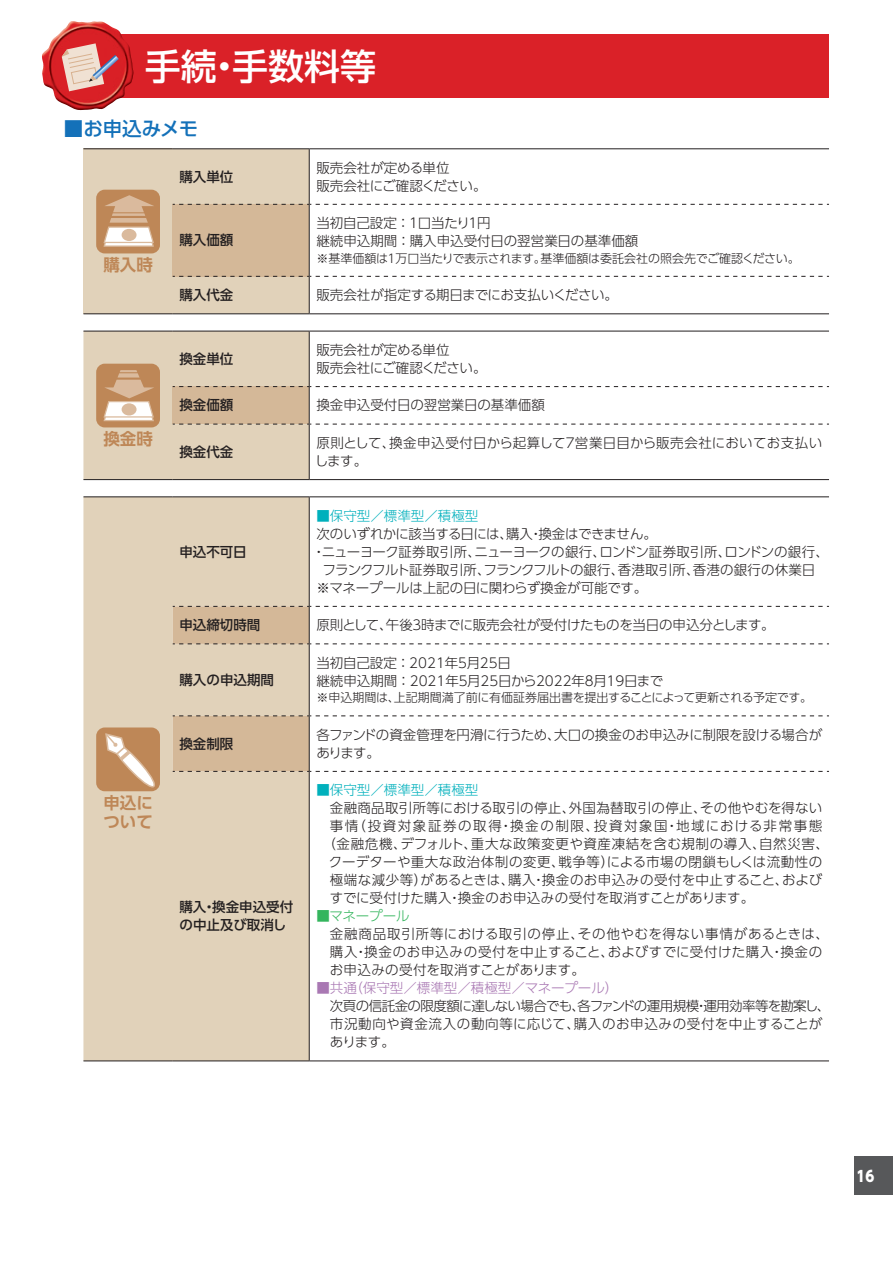
<style>
.page{position:relative;width:893px;height:1263px;background:#fff}
.page>*{position:absolute;margin:0;border:0;box-sizing:border-box;transform-origin:0 0}
.t1{font:500 36px "UD Shin Go Pro";color:#fff}
.t2{font:500 19.5px "UD Shin Go Pro";letter-spacing:-.005em;color:#1471b9}
.t3{font:700 16.5px/19.5px "UD Shin Go Pro De";color:#be8757}
.t4{font:800 15px "UD Shin Go Pro";color:#fff;scale:.9 1}
.t5{font:300 13.5px/18px "UD Shin Go Pro";color:#231f20}
.t6{font:300 13.5px/18px "UD Shin Go Pro";letter-spacing:.035em;color:#231f20}
.t7{font:300 13.5px/18px "UD Shin Go Pro";letter-spacing:-.04em;color:#231f20}
.t8{font:300 13.5px/18px "UD Shin Go Pro";letter-spacing:-.02em;color:#231f20}
.t9{font:500 13.5px/18px "UD Shin Go Pro";color:#231f20}
.t10{font:300 13.5px "UD Shin Go Pro";letter-spacing:.05em;color:#231f20}
.t11{font:300 13.5px "UD Shin Go Pro";letter-spacing:.03em;color:#231f20}
.t12{font:300 13.5px "UD Shin Go Pro";letter-spacing:.025em;color:#231f20}
.t13{font:300 13.5px "UD Shin Go Pro";letter-spacing:-.03em;color:#231f20}
.t14{font:300 13.5px "UD Shin Go Pro";letter-spacing:.115em;color:#231f20}
.t15{font:300 13.5px "UD Shin Go Pro";letter-spacing:-.035em;color:#231f20}
.t16{font:300 13.5px "UD Shin Go Pro";color:#00b0bc}
.t17{font:300 13.5px "UD Shin Go Pro";color:#a978b3}
.t18{font:300 13.5px "UD Shin Go Pro";letter-spacing:-.01em;color:#34b55d}
.t19{font:300 12px "UD Shin Go Pro";letter-spacing:-.02em;color:#231f20}
</style>
<div class="page">
<div style="left:855px;top:1157px;width:38px;height:38px;background:#57585a"></div>
<div style="left:83px;top:149px;width:90px;height:165px;background:#e1d2ba"></div>
<hr style="left:83px;top:148px;width:90px;height:1px;background:#231f20">
<hr style="left:83px;top:313px;width:90px;height:1px;background:#231f20">
<hr style="left:173px;top:148px;width:136px;height:1px;background:#231f20">
<hr style="left:309px;top:148px;width:520px;height:1px;background:#231f20">
<svg style="left:173px;top:149px;width:656px;height:165px"></svg>
<div style="left:96px;top:190px;width:64px;height:63px;background:#be8757;border-radius:9px"></div>
<svg style="left:103px;top:195px;width:51px;height:52px"></svg>
<svg style="left:83px;top:331px;width:746px;height:149px"></svg>
<div style="left:83px;top:497px;width:226px;height:563px;background:#e1d2ba"></div>
<hr style="left:83px;top:496px;width:90px;height:1px;background:#231f20">
<hr style="left:83px;top:1060px;width:90px;height:1px;background:#231f20">
<hr style="left:173px;top:496px;width:136px;height:1px;background:#231f20">
<hr style="left:309px;top:496px;width:520px;height:1px;background:#231f20">
<hr style="left:309px;top:497px;width:1px;height:109px;background:#231f20">
<hr style="left:309px;top:772px;width:1px;height:288px;background:#231f20">
<hr style="left:173px;top:1060px;width:136px;height:1px;background:#231f20">
<hr style="left:309px;top:1060px;width:520px;height:1px;background:#231f20">
<svg style="left:173px;top:606px;width:656px;height:166px"></svg>
<div style="left:96px;top:727px;width:64px;height:64px;background:#be8757;border-radius:9px"></div>
<svg style="left:104px;top:732px;width:56px;height:63px"></svg>
<div style="left:83px;top:34px;width:740px;height:64px;background:#da2128"></div>
<hr style="left:825px;top:34px;width:4px;height:64px;background:#da2128">
<img style="left:42px;top:21px;width:92px;height:90px">
<svg style="left:62px;top:43px;width:57px;height:48px"></svg>
<h1 class="t1" style="left:145px;top:37px;width:233px">手続・手数料等</h1>
<h2 class="t2" style="left:64px;top:112px;width:136px">■お申込みメモ</h2>
<p class="t3" style="left:103px;top:254px;width:51px">購入時</p>
<p class="t3" style="left:103px;top:428px;width:51px">換金時</p>
<p class="t3" style="left:103px;top:792px;width:51px">申込について</p>
<p class="t9" style="left:179px;top:167px;width:55px">購入単位</p>
<p class="t5" style="left:316px;top:158px;width:172px">販売会社が定める単位<br>販売会社にご確認ください。</p>
<p class="t9" style="left:179px;top:231px;width:55px">購入価額</p>
<p class="t5" style="left:316px;top:214px;width:323px">当初自己設定 ：１口当たり１円<br>継続申込期間 ：購入申込受付日の翌営業日の基準価額</p>
<p class="t19" style="left:316px;top:249px;width:485px">※基準価額は１万口当たりで表示されます。基準価額は委託会社の照会先でご確認ください。</p>
<p class="t9" style="left:179px;top:286px;width:55px">購入代金</p>
<p class="t8" style="left:316px;top:286px;width:303px">販売会社が指定する期日までにお支払いください。</p>
<p class="t9" style="left:179px;top:349px;width:55px">換金単位</p>
<p class="t5" style="left:316px;top:340px;width:172px">販売会社が定める単位<br>販売会社にご確認ください。</p>
<p class="t9" style="left:179px;top:396px;width:55px">換金価額</p>
<p class="t5" style="left:316px;top:396px;width:230px">換金申込受付日の翌営業日の基準価額</p>
<p class="t9" style="left:179px;top:442px;width:55px">換金代金</p>
<p class="t5" style="left:315px;top:433px;width:509px">原則として、換金申込受付日から起算して７営業日目から販売会社においてお支払いします。</p>
<p class="t9" style="left:179px;top:542px;width:69px">申込不可日</p>
<p class="t16" style="left:316px;top:505px;width:163px">■保守型／標準型／積極型</p>
<p class="t15" style="left:316px;top:523px;width:342px">次のいずれかに該当する日には、購入・換金はできません。</p>
<p class="t7" style="left:312px;top:542px;width:518px">・ニューヨーク証券取引所、ニューヨークの銀行、ロンドン証券取引所、ロンドンの銀行、</p>
<p class="t5" style="left:322px;top:560px;width:494px">フランクフルト証券取引所、フランクフルトの銀行、香港取引所、香港の銀行の休業日</p>
<p class="t8" style="left:316px;top:578px;width:332px">※マネープールは上記の日に関わらず換金が可能です。</p>
<p class="t9" style="left:179px;top:616px;width:82px">申込締切時間</p>
<p class="t13" style="left:316px;top:614px;width:460px">原則として、午後３時までに販売会社が受付けたものを当日の申込分とします。</p>
<p class="t9" style="left:179px;top:670px;width:96px">購入の申込期間</p>
<p class="t5" style="left:316px;top:653px;width:348px">当初自己設定 ：2021年５月25日<br>継続申込期間 ：2021年５月25日から2022年８月19日まで</p>
<p class="t19" style="left:316px;top:688px;width:497px">※申込期間は、上記期間満了前に有価証券届出書を提出することによって更新される予定です。</p>
<p class="t9" style="left:179px;top:734px;width:55px">換金制限</p>
<p class="t8" style="left:316px;top:725px;width:507px">各ファンドの資金管理を円滑に行うため、大口の換金のお申込みに制限を設ける場合があります。</p>
<p class="t9" style="left:179px;top:898px;width:115px">購入・換金申込受付の中止及び取消し</p>
<p class="t16" style="left:316px;top:779px;width:163px">■保守型／標準型／積極型</p>
<p class="t12" style="left:330px;top:797px;width:494px">金融商品取引所等における取引の停止、外国為替取引の停止、その他やむを得ない</p>
<p class="t14" style="left:330px;top:815px;width:494px">事情（投資対象証券の取得・換金の制限、投資対象国・地域における非常事態</p>
<p class="t10" style="left:322px;top:833px;width:508px">（金融危機、デフォルト、重大な政策変更や資産凍結を含む規制の導入、自然災害、</p>
<p class="t6" style="left:329px;top:853px;width:495px">クーデターや重大な政治体制の変更、戦争等）による市場の閉鎖もしくは流動性の</p>
<p class="t11" style="left:330px;top:869px;width:494px">極端な減少等）があるときは、購入・換金のお申込みの受付を中止すること、および</p>
<p class="t5" style="left:330px;top:889px;width:426px">すでに受付けた購入・換金のお申込みの受付を取消すことがあります。</p>
<p class="t18" style="left:316px;top:905px;width:95px">■マネープール</p>
<p class="t6" style="left:330px;top:925px;width:501px">金融商品取引所等における取引の停止、その他やむを得ない事情があるときは、購入・換金のお申込みの受付を中止すること、およびすでに受付けた購入・換金のお申込みの受付を取消すことがあります。</p>
<p class="t17" style="left:316px;top:977px;width:304px">■共通（保守型／標準型／積極型／マネープール）</p>
<p class="t7" style="left:330px;top:996px;width:502px">次頁の信託金の限度額に達しない場合でも、各ファンドの運用規模・運用効率等を勘案し、市況動向や資金流入の動向等に応じて、購入のお申込みの受付を中止することがあります。</p>
<p class="t4" style="left:856px;top:1163px;width:21px">16</p>
</div>
